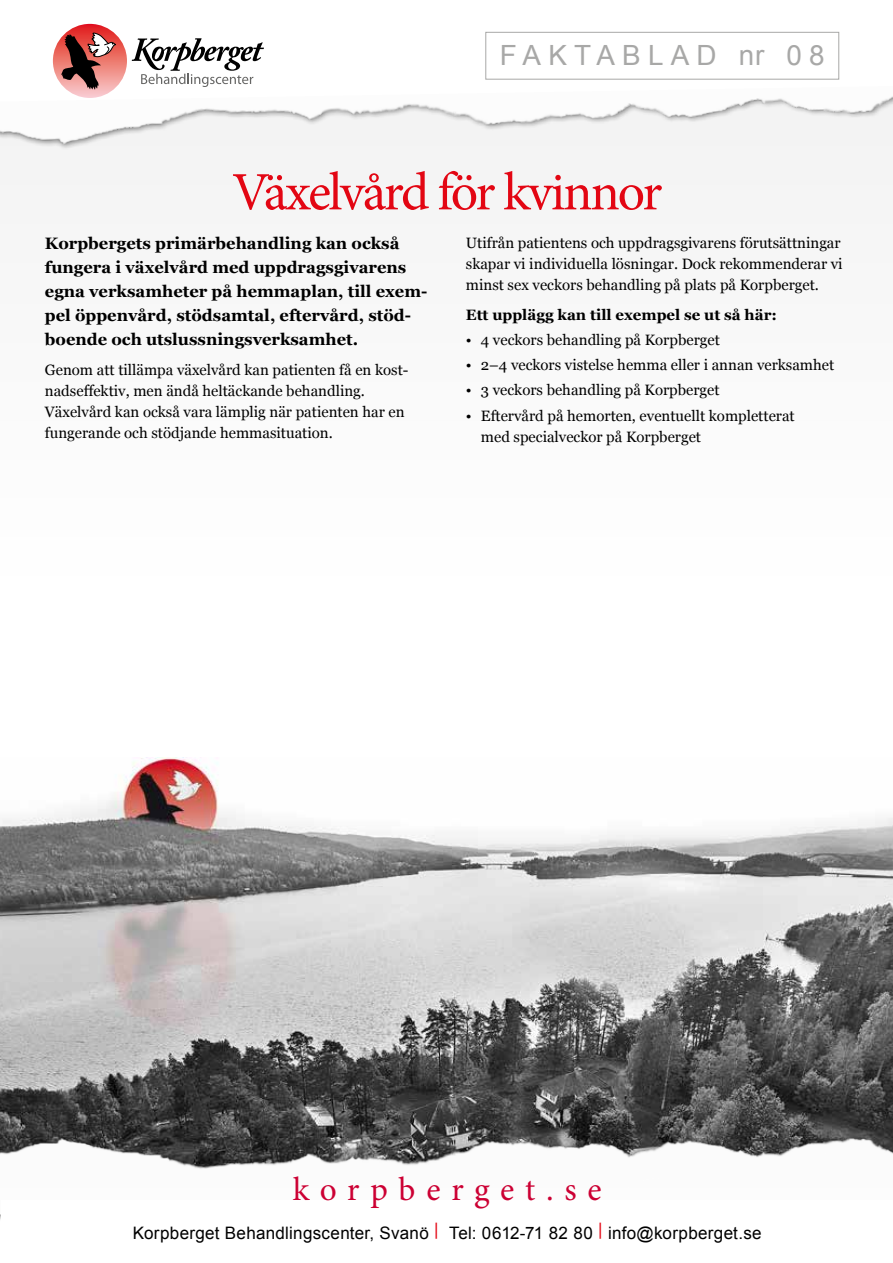
<style>
.page{position:relative;width:893px;height:1263px;background:#fff}
.page>*{position:absolute;margin:0;border:0;box-sizing:border-box;transform-origin:0 0}
.t1{font:54px "Minion Pro";letter-spacing:-.045em;color:#e30613}
.t2{font:33.45px "Minion Pro";letter-spacing:.315em;color:#c03}
.t3{font:27.9px "Arial";letter-spacing:.26em;color:#a8a8a7}
.t4{font:17.1px "Arial";letter-spacing:.015em;color:#000}
.t5{font:700 16.5px/24px "Georgia";color:#000}
.t6{font:15px/21px "Georgia";color:#000}
.t7{font:700 15px "Georgia";color:#000}
</style>
<div class="page">
<img style="left:0;top:758px;width:893px;height:312px">
<div style="left:0;top:0;width:893px;height:654px;background:#fafafa"></div>
<img style="left:0;top:1070px;width:893px;height:150px">
<div style="left:1px;top:1200px;width:892px;height:63px;background:#fff"></div>
<img style="left:0;top:102px;width:893px;height:47px">
<svg style="left:53px;top:23px;width:840px;height:79px"></svg>
<svg style="left:53px;top:24px;width:74px;height:74px"></svg>
<svg style="left:61px;top:33px;width:55px;height:57px;background:#9d5e5a"></svg>
<svg style="left:132px;top:38px;width:132px;height:49px"></svg>
<div style="left:485px;top:32px;width:354px;height:48px;border:1px solid #a8a8a7"></div>
<h3 class="t3" style="left:500px;top:37px;width:326px">FAKTABLAD nr 08</h3>
<h1 class="t1" style="left:232px;top:156px;width:432px">Växelvård för kvinnor</h1>
<p class="t5" style="left:45px;top:231px;width:384px">Korpbergets primärbehandling kan också fungera i växelvård med uppdragsgivarens egna verksamheter på hemmaplan, till exem&shy;pel öppenvård, stödsamtal, eftervård, stöd&shy;boende och utslussningsverksamhet.</p>
<p class="t6" style="left:45px;top:358px;width:365px">Genom att tillämpa växelvård kan patienten få en kost&shy;nadseffektiv, men ändå heltäckande behandling.<br>Växelvård kan också vara lämplig när patienten har en fungerande och stödjande hemmasituation.</p>
<p class="t6" style="left:466px;top:232px;width:378px">Utifrån patientens och uppdragsgivarens förutsättningar skapar vi individuella lösningar. Dock rekommenderar vi minst sex veckors behandling på plats på Korpberget.</p>
<p class="t7" style="left:466px;top:303px;width:313px">Ett upplägg kan till exempel se ut så här:</p>
<p class="t6" style="left:466px;top:328px;width:255px">• 4 veckors behandling på Korpberget</p>
<p class="t6" style="left:466px;top:354px;width:370px">• 2–4 veckors vistelse hemma eller i annan verksamhet</p>
<p class="t6" style="left:466px;top:379px;width:255px">• 3 veckors behandling på Korpberget</p>
<p class="t6" style="left:481px;top:404px;width:315px;text-indent:-15px">• Eftervård på hemorten, eventuellt kompletterat med specialveckor på Korpberget</p>
<h2 class="t2" style="left:293px;top:1167px;width:310px">korpberget.se</h2>
<p class="t4" style="left:133px;top:1222px;width:630px">Korpberget Behandlingscenter, Svanö <sup>|</sup> Tel: 0612-71 82 80 <sup>|</sup> info@korpberget.se</p>
</div>
